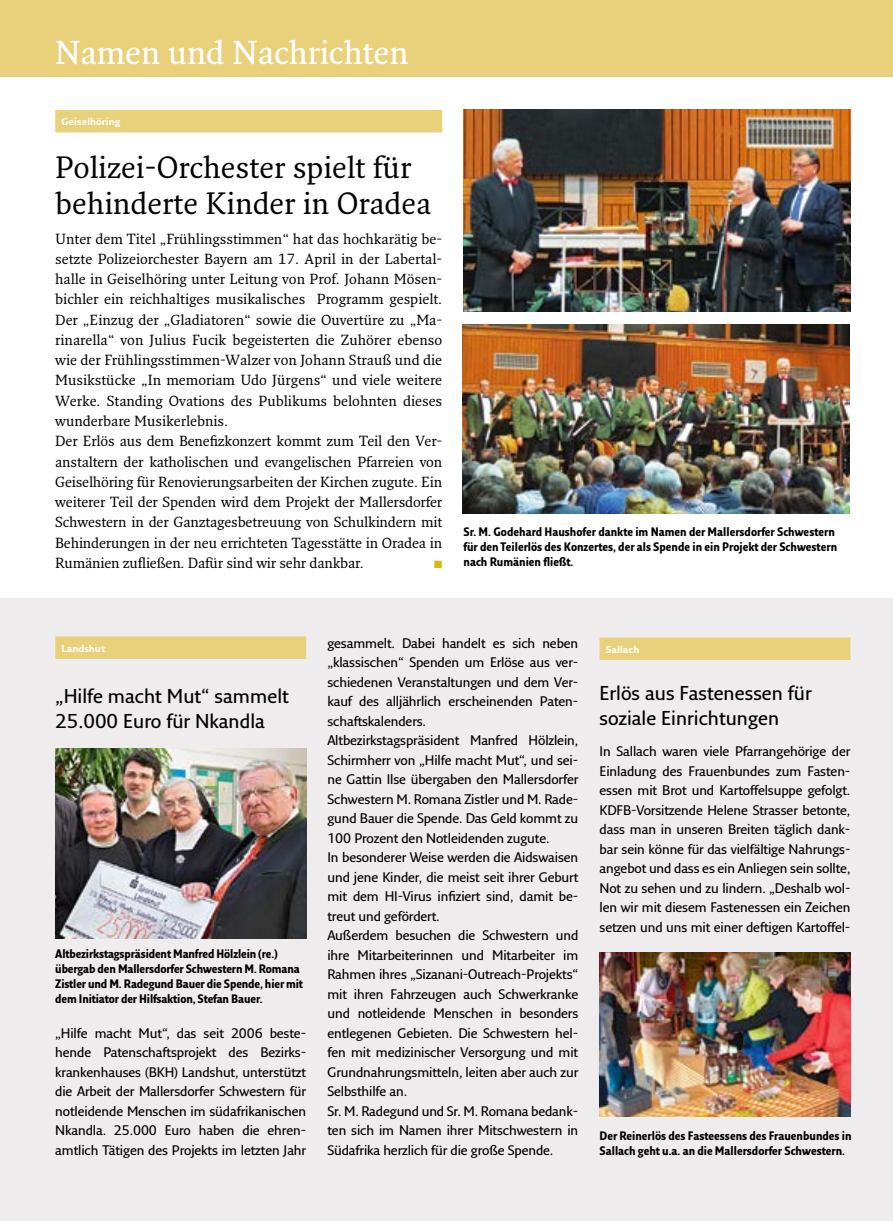
<style>
.page{position:relative;width:893px;height:1221px;background:#fff}
.page>*{position:absolute;margin:0;border:0;box-sizing:border-box;transform-origin:0 0}
.t1{font:600 32.25px "Fresco Std";color:#fff}
.t2{font:30px/36px "Fresco Std";color:#000}
.t3{font:600 19.5px/25.5px "Fresco Sans Std";color:#000}
.t4{font:14.25px/20.2px "Fresco Std";color:#000}
.t5{font:600 13.5px/19.5px "Fresco Sans Std";letter-spacing:-.01em;color:#000;text-align:justify}
.t6{font:700 12px/15px "Fresco Sans Con";color:#000}
.t7{font:10.5px "Zapf Dingbats ITC";color:#dbb60c}
.t8{font:700 9.75px "Fresco Sans Std";color:#fff}
</style>
<div class="page">
<div style="left:0;top:0;width:893px;height:77px;background:#e9d07a"></div>
<div style="left:0;top:598px;width:893px;height:622px;background:#eeecec"></div>
<div style="left:600px;top:637px;width:250px;height:23px;background:#e9d07a"></div>
<div style="left:55px;top:636px;width:251px;height:23px;background:#e9d07a"></div>
<div style="left:55px;top:110px;width:387px;height:22px;background:#e9d07a"></div>
<img style="left:463px;top:109px;width:387px;height:203px">
<img style="left:462px;top:325px;width:387px;height:188px">
<img style="left:600px;top:952px;width:250px;height:164px">
<img style="left:55px;top:748px;width:251px;height:190px">
<h1 class="t1" style="left:55px;top:32px;width:355px">Namen und Nachrichten</h1>
<p class="t8" style="left:62px;top:116px;width:60px">Geiselhöring</p>
<h2 class="t2" style="left:55px;top:149px;width:377px">Polizei-Orchester spielt für behinderte Kinder in Oradea</h2>
<p class="t4" style="left:55px;top:228px;width:388px">Unter dem Titel „Frühlingsstimmen“ hat das hochkarätig be&shy;setzte Polizeiorchester Bayern am 17. April in der Labertal&shy;halle in Geiselhöring unter Leitung von Prof. Johann Mösen&shy;bichler ein reichhaltiges musikalisches Programm gespielt.<br>Der „Einzug der „Gladiatoren“ sowie die Ouvertüre zu „Ma&shy;rinarella“ von Julius Fucik begeisterten die Zuhörer ebenso wie der Frühlingsstimmen-Walzer von Johann Strauß und die Musikstücke „In memoriam Udo Jürgens“ und viele weitere Werke. Standing Ovations des Publikums belohnten dieses wunderbare Musikerlebnis.<br>Der Erlös aus dem Benefizkonzert kommt zum Teil den Ver&shy;anstaltern der katholischen und evangelischen Pfarreien von Geiselhöring für Renovierungsarbeiten der Kirchen zugute. Ein weiterer Teil der Spenden wird dem Projekt der Mallersdorfer Schwestern in der Ganztagesbetreuung von Schulkindern mit Behinderungen in der neu errichteten Tagesstätte in Oradea in Rumänien zufließen. Dafür sind wir sehr dankbar.</p>
<p class="t7" style="left:434px;top:559px;width:9px">■</p>
<p class="t6" style="left:463px;top:524px;width:375px">Sr. M. Godehard Haushofer dankte im Namen der Mallersdorfer Schwestern für den Teilerlös des Konzertes, der als Spende in ein Projekt der Schwestern nach Rumänien fließt.</p>
<p class="t8" style="left:62px;top:642px;width:45px">Landshut</p>
<h3 class="t3" style="left:55px;top:682px;width:235px">„Hilfe macht Mut“ sammelt<br>25.000 Euro für Nkandla</h3>
<p class="t6" style="left:55px;top:945px;width:249px">Altbezirkstagspräsident Manfred Hölzlein (re.) übergab den Mallersdorfer Schwestern M. Romana Zistler und M. Radegund Bauer die Spende, hier mit dem Initiator der Hilfsaktion, Stefan Bauer.</p>
<p class="t5" style="left:55px;top:1023px;width:252px">„Hilfe macht Mut“, das seit 2006 beste&shy;hende Patenschaftsprojekt des Bezirks&shy;krankenhauses (BKH) Landshut, unterstützt die Arbeit der Mallersdorfer Schwestern für notleidende Menschen im südafrikanischen Nkandla. 25.000 Euro haben die ehren&shy;amtlich Tätigen des Projekts im letzten Jahr</p>
<p class="t5" style="left:327px;top:632px;width:252px;text-align:left">gesammelt. Dabei handelt es sich neben „klassischen“ Spenden um Erlöse aus ver&shy;schiedenen Veranstaltungen und dem Ver&shy;kauf des alljährlich erscheinenden Paten&shy;schaftskalenders.<br>Altbezirkstagspräsident Manfred Hölzlein, Schirmherr von „Hilfe macht Mut“, und sei&shy;ne Gattin Ilse übergaben den Mallersdorfer Schwestern M. Romana Zistler und M. Rade&shy;gund Bauer die Spende. Das Geld kommt zu 100 Prozent den Notleidenden zugute.<br>In besonderer Weise werden die Aidswaisen und jene Kinder, die meist seit ihrer Geburt mit dem HI-Virus infiziert sind, damit be&shy;treut und gefördert.<br>Außerdem besuchen die Schwestern und ihre Mitarbeiterinnen und Mitarbeiter im Rahmen ihres „Sizanani-Outreach-Projekts“ mit ihren Fahrzeugen auch Schwerkranke und notleidende Menschen in besonders entlegenen Gebieten. Die Schwestern hel&shy;fen mit medizinischer Versorgung und mit Grundnahrungsmitteln, leiten aber auch zur Selbsthilfe an.<br>Sr. M. Radegund und Sr. M. Romana bedank&shy;ten sich im Namen ihrer Mitschwestern in Südafrika herzlich für die große Spende.</p>
<p class="t8" style="left:606px;top:643px;width:35px">Sallach</p>
<h3 class="t3" style="left:600px;top:679px;width:214px">Erlös aus Fastenessen für soziale Einrichtungen</h3>
<p class="t5" style="left:600px;top:741px;width:252px">In Sallach waren viele Pfarrangehörige der Einladung des Frauenbundes zum Fasten&shy;essen mit Brot und Kartoffelsuppe gefolgt.<br>KDFB-Vorsitzende Helene Strasser betonte, dass man in unseren Breiten täglich dank&shy;bar sein könne für das vielfältige Nahrungs&shy;angebot und dass es ein Anliegen sein sollte, Not zu sehen und zu lindern. „Deshalb wol&shy;len wir mit diesem Fastenessen ein Zeichen setzen und uns mit einer deftigen Kartoffel-</p>
<p class="t6" style="left:600px;top:1128px;width:254px">Der Reinerlös des Fasteessens des Frauenbundes in<br>Sallach geht u.a. an die Mallersdorfer Schwestern.</p>
</div>
